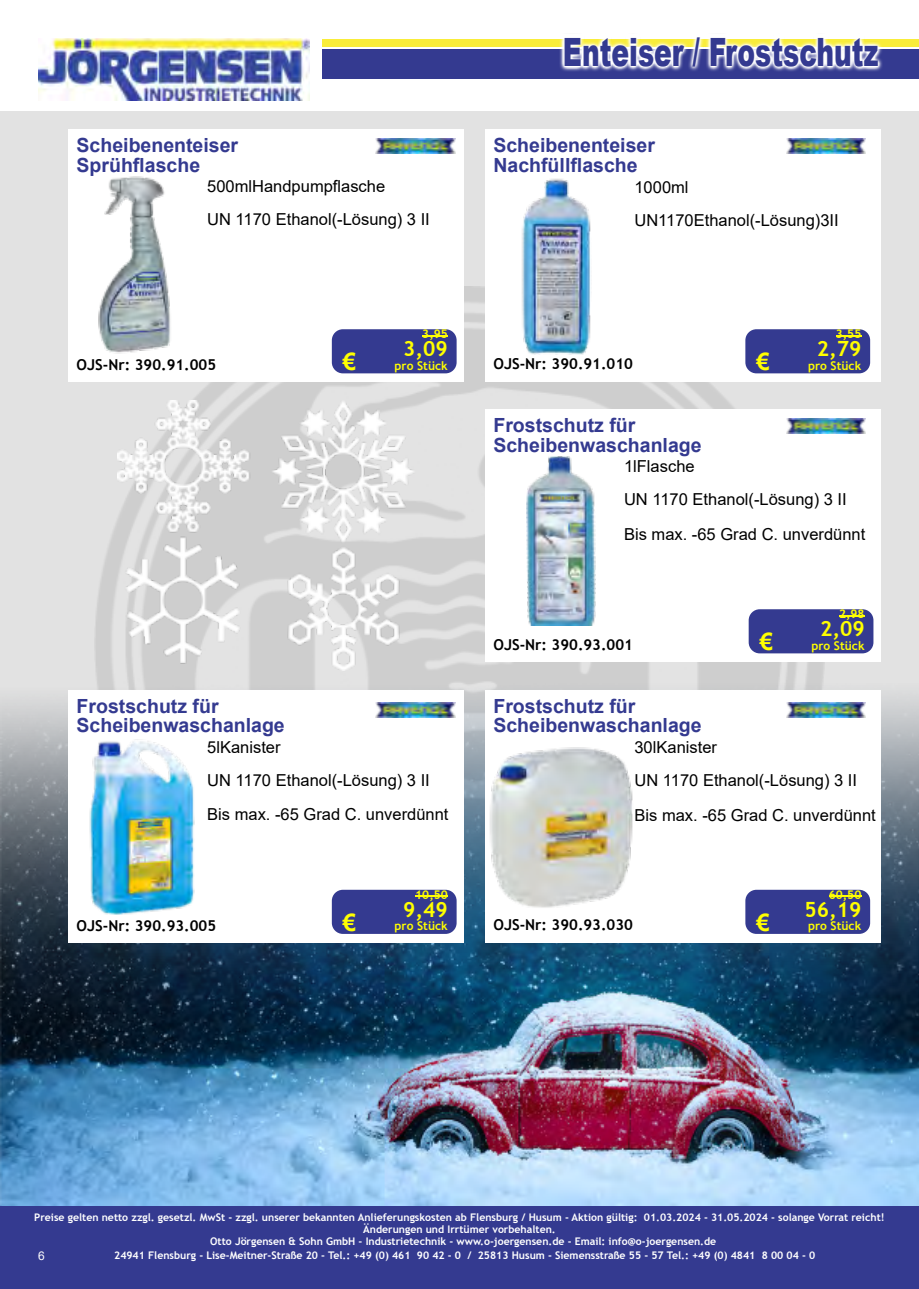
<style>
.page{position:relative;width:919px;height:1289px;background:#fff}
.page>*{position:absolute;margin:0;border:0;box-sizing:border-box;transform-origin:0 0}
.t1{font:900 39px "Arial";color:#343a90;scale:.68 1}
.t2{font:700 24px "Arial";color:#ff0}
.t3{font:700 21px "Trebuchet MS";color:#ff0}
.t4{font:700 19.5px "Arial";color:#343a90}
.t5{font:16.5px "Arial";color:#000}
.t6{font:700 15px "Trebuchet MS";color:#000}
.t7{font:700 12px "Trebuchet MS";color:#ff0}
.t8{font:12px "Arial";color:#fff}
.t9{font:700 10.5px "Trebuchet MS";color:#fff}
</style>
<div class="page">
<div style="left:0;top:110px;width:918px;height:1178px;background:#e2e2e2"></div>
<div style="left:0;top:1205px;width:918px;height:83px;background:#343a90"></div>
<div style="left:322px;top:39px;width:596px;height:8px;background:#f9ed3a"></div>
<img style="left:39px;top:38px;width:271px;height:63px">
<div style="left:322px;top:50px;width:596px;height:29px;background:#343a90"></div>
<img style="left:95px;top:286px;width:729px;height:398px">
<img style="left:0;top:684px;width:918px;height:521px">
<img style="left:118px;top:401px;width:297px;height:270px">
<img style="left:559px;top:39px;width:323px;height:32px">
<div style="left:68px;top:690px;width:396px;height:252px;background:#fff"></div>
<div style="left:332px;top:889px;width:124px;height:44px;background:#343a90;border-radius:11px"></div>
<hr style="left:415px;top:895px;width:33px;height:1px;background:#ff0">
<img style="left:89px;top:739px;width:106px;height:175px">
<img style="left:376px;top:702px;width:79px;height:15px">
<div style="left:485px;top:690px;width:395px;height:252px;background:#fff"></div>
<div style="left:745px;top:889px;width:125px;height:44px;background:#343a90;border-radius:11px"></div>
<hr style="left:828px;top:895px;width:33px;height:1px;background:#ff0">
<img style="left:484px;top:743px;width:149px;height:165px">
<img style="left:786px;top:702px;width:79px;height:15px">
<div style="left:485px;top:409px;width:395px;height:253px;background:#fff"></div>
<div style="left:748px;top:609px;width:125px;height:44px;background:#343a90;border-radius:11px"></div>
<svg style="left:839px;top:615px;width:25px;height:1px"></svg>
<img style="left:526px;top:456px;width:70px;height:169px">
<img style="left:786px;top:418px;width:79px;height:15px">
<div style="left:68px;top:129px;width:396px;height:253px;background:#fff"></div>
<img style="left:376px;top:138px;width:79px;height:15px">
<div style="left:332px;top:329px;width:124px;height:44px;background:#343a90;border-radius:11px"></div>
<svg style="left:422px;top:335px;width:26px;height:1px"></svg>
<img style="left:98px;top:176px;width:73px;height:178px">
<div style="left:485px;top:129px;width:395px;height:253px;background:#fff"></div>
<div style="left:745px;top:329px;width:125px;height:44px;background:#343a90;border-radius:11px"></div>
<svg style="left:836px;top:335px;width:25px;height:1px"></svg>
<img style="left:521px;top:178px;width:70px;height:177px">
<img style="left:786px;top:138px;width:79px;height:15px">
<p class="t1" style="left:562px;top:38px;width:465px">Enteiser / Frostschutz</p>
<p class="t4" style="left:77px;top:138px;width:163px">Scheibenenteiser</p>
<p class="t4" style="left:77px;top:157px;width:125px">Sprühflasche</p>
<p class="t5" style="left:207px;top:180px;width:179px">500 ml Handpumpflasche</p>
<p class="t5" style="left:207px;top:213px;width:224px">UN 1170 Ethanol(-Lösung) 3 II</p>
<p class="t4" style="left:493px;top:138px;width:163px">Scheibenenteiser</p>
<p class="t4" style="left:493px;top:157px;width:146px">Nachfüllflasche</p>
<p class="t5" style="left:634px;top:181px;width:56px">1000 ml</p>
<p class="t5" style="left:634px;top:214px;width:206px">UN 1170 Ethanol(-Lösung) 3 II</p>
<p class="t6" style="left:77px;top:359px;width:141px">OJS-Nr: 390.91.005</p>
<p class="t7" style="left:422px;top:329px;width:27px">3,95</p>
<p class="t3" style="left:403px;top:341px;width:46px">3,09</p>
<p class="t2" style="left:343px;top:353px;width:15px">€</p>
<p class="t7" style="left:394px;top:361px;width:55px">pro Stück</p>
<p class="t6" style="left:493px;top:358px;width:141px">OJS-Nr: 390.91.010</p>
<p class="t7" style="left:835px;top:329px;width:27px">3,55</p>
<p class="t3" style="left:816px;top:341px;width:46px">2,79</p>
<p class="t2" style="left:756px;top:353px;width:15px">€</p>
<p class="t7" style="left:808px;top:361px;width:55px">pro Stück</p>
<p class="t4" style="left:493px;top:418px;width:143px">Frostschutz für</p>
<p class="t4" style="left:493px;top:437px;width:210px">Scheibenwaschanlage</p>
<p class="t5" style="left:624px;top:460px;width:72px">1 l Flasche</p>
<p class="t5" style="left:624px;top:493px;width:224px">UN 1170 Ethanol(-Lösung) 3 II</p>
<p class="t5" style="left:624px;top:528px;width:243px">Bis max. -65 Grad C. unverdünnt</p>
<p class="t6" style="left:493px;top:639px;width:141px">OJS-Nr: 390.93.001</p>
<p class="t7" style="left:839px;top:609px;width:27px">2,98</p>
<p class="t3" style="left:820px;top:621px;width:46px">2,09</p>
<p class="t2" style="left:759px;top:633px;width:15px">€</p>
<p class="t7" style="left:811px;top:641px;width:55px">pro Stück</p>
<p class="t4" style="left:77px;top:698px;width:143px">Frostschutz für</p>
<p class="t4" style="left:77px;top:718px;width:210px">Scheibenwaschanlage</p>
<p class="t5" style="left:207px;top:741px;width:75px">5 l Kanister</p>
<p class="t5" style="left:207px;top:774px;width:224px">UN 1170 Ethanol(-Lösung) 3 II</p>
<p class="t5" style="left:207px;top:808px;width:243px">Bis max. -65 Grad C. unverdünnt</p>
<p class="t4" style="left:493px;top:698px;width:143px">Frostschutz für</p>
<p class="t4" style="left:493px;top:718px;width:210px">Scheibenwaschanlage</p>
<p class="t5" style="left:634px;top:741px;width:84px">30 l Kanister</p>
<p class="t5" style="left:634px;top:774px;width:224px">UN 1170 Ethanol(-Lösung) 3 II</p>
<p class="t5" style="left:634px;top:808px;width:243px">Bis max. -65 Grad C. unverdünnt</p>
<p class="t6" style="left:77px;top:919px;width:141px">OJS-Nr: 390.93.005</p>
<p class="t7" style="left:415px;top:890px;width:34px">10,50</p>
<p class="t3" style="left:403px;top:901px;width:46px">9,49</p>
<p class="t2" style="left:343px;top:913px;width:15px">€</p>
<p class="t7" style="left:394px;top:921px;width:55px">pro Stück</p>
<p class="t6" style="left:493px;top:918px;width:141px">OJS-Nr: 390.93.030</p>
<p class="t7" style="left:828px;top:890px;width:34px">60,50</p>
<p class="t3" style="left:804px;top:901px;width:58px">56,19</p>
<p class="t2" style="left:756px;top:913px;width:15px">€</p>
<p class="t7" style="left:808px;top:921px;width:55px">pro Stück</p>
<p class="t9" style="left:34px;top:1212px;width:852px">Preise gelten netto zzgl. gesetzl. MwSt - zzgl. unserer bekannten Anlieferungskosten ab Flensburg / Husum - Aktion gültig: 01.03.2024 - 31.05.2024 - solange Vorrat reicht!</p>
<p class="t9" style="left:363px;top:1224px;width:194px">Änderungen und Irrtümer vorbehalten.</p>
<p class="t9" style="left:210px;top:1236px;width:507px">Otto Jörgensen &amp; Sohn GmbH - Industrietechnik - www.o-joergensen.de - Email: info@o-joergensen.de</p>
<p class="t8" style="left:38px;top:1250px;width:8px">6</p>
<p class="t9" style="left:114px;top:1250px;width:702px">24941 Flensburg - Lise-Meitner-Straße 20 - Tel.: +49 (0) 461 90 42 - 0 / 25813 Husum - Siemensstraße 55 - 57 Tel.: +49 (0) 4841 8 00 04 - 0</p>
</div>
